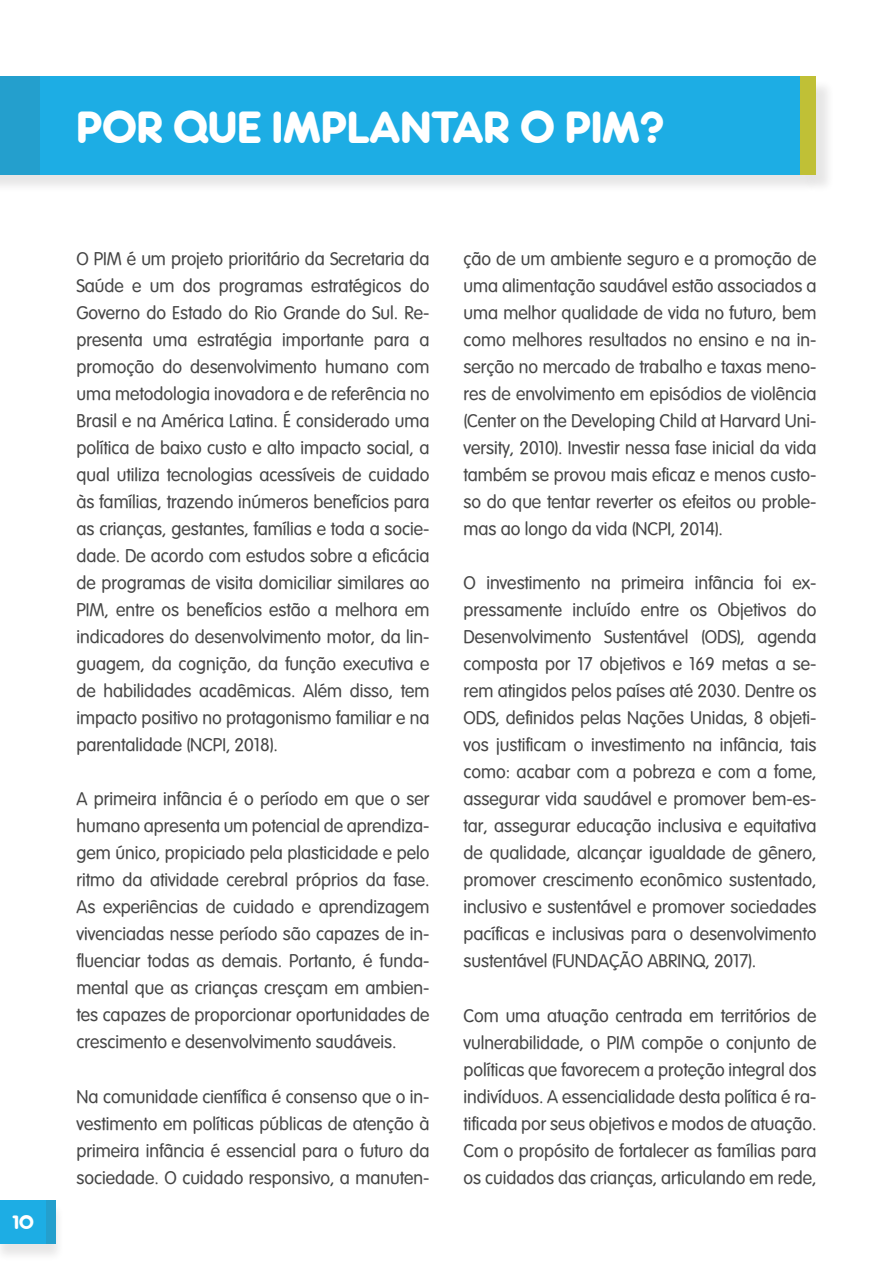
<style>
.page{position:relative;width:893px;height:1263px;background:#fff}
.page>*{position:absolute;margin:0;border:0;box-sizing:border-box;transform-origin:0 0}
.t1{font:42px "Rocko Ultra FLF";color:#fff}
.t2{font:18px/27px "VAG Rounded Lt Normal";color:#464646;text-align:justify}
.t3{font:18px "Rocko Ultra FLF";color:#fff}
</style>
<div class="page">
<div style="left:0;top:1202px;width:65px;height:60px;background:#231f20;opacity:.11"></div>
<div style="left:0;top:1200px;width:47px;height:43px;background:#1dade4"></div>
<div style="left:47px;top:1200px;width:9px;height:43px;background:#249fcd"></div>
<div style="left:0;top:79px;width:819px;height:114px;background:#231f20;opacity:.11"></div>
<div style="left:0;top:77px;width:800px;height:98px;background:#1dade4"></div>
<div style="left:0;top:77px;width:40px;height:98px;background:#249fcd"></div>
<div style="left:803px;top:79px;width:32px;height:114px;background:#231f20;opacity:.11"></div>
<div style="left:800px;top:77px;width:16px;height:98px;background:#c0c036"></div>
<p class="t3" style="left:13px;top:1211px;width:23px">10</p>
<h1 class="t1" style="left:77px;top:100px;width:589px">POR QUE IMPLANTAR O PIM?</h1>
<p class="t2" style="left:77px;top:245px;width:354px">O PIM é um projeto prioritário da Secretaria da Saúde e um dos programas estratégicos do Governo do Estado do Rio Grande do Sul. Re&shy;presenta uma estratégia importante para a promoção do desenvolvimento humano com uma metodologia inovadora e de referência no Brasil e na América Latina. É considerado uma política de baixo custo e alto impacto social, a qual utiliza tecnologias acessíveis de cuidado às famílias, trazendo inúmeros benefícios para as crianças, gestantes, famílias e toda a socie&shy;dade. De acordo com estudos sobre a eficácia de programas de visita domiciliar similares ao PIM, entre os benefícios estão a melhora em indicadores do desenvolvimento motor, da lin&shy;guagem, da cognição, da função executiva e de habilidades acadêmicas. Além disso, tem impacto positivo no protagonismo familiar e na parentalidade (NCPI, 2018).</p>
<p class="t2" style="left:77px;top:786px;width:354px">A primeira infância é o período em que o ser humano apresenta um potencial de aprendiza&shy;gem único, propiciado pela plasticidade e pelo ritmo da atividade cerebral próprios da fase.<br>As experiências de cuidado e aprendizagem vivenciadas nesse período são capazes de in&shy;fluenciar todas as demais. Portanto, é funda&shy;mental que as crianças cresçam em ambien&shy;tes capazes de proporcionar oportunidades de crescimento e desenvolvimento saudáveis.</p>
<p class="t2" style="left:77px;top:1083px;width:354px">Na comunidade científica é consenso que o in&shy;vestimento em políticas públicas de atenção à primeira infância é essencial para o futuro da sociedade. O cuidado responsivo, a manuten-</p>
<p class="t2" style="left:463px;top:245px;width:354px">ção de um ambiente seguro e a promoção de uma alimentação saudável estão associados a uma melhor qualidade de vida no futuro, bem como melhores resultados no ensino e na in&shy;serção no mercado de trabalho e taxas meno&shy;res de envolvimento em episódios de violência (Center on the Developing Child at Harvard Uni&shy;versity, 2010). Investir nessa fase inicial da vida também se provou mais eficaz e menos custo&shy;so do que tentar reverter os efeitos ou proble&shy;mas ao longo da vida (NCPI, 2014).</p>
<p class="t2" style="left:463px;top:570px;width:354px">O investimento na primeira infância foi ex&shy;pressamente incluído entre os Objetivos do Desenvolvimento Sustentável (ODS), agenda composta por 17 objetivos e 169 metas a se&shy;rem atingidos pelos países até 2030. Dentre os ODS, definidos pelas Nações Unidas, 8 objeti&shy;vos justificam o investimento na infância, tais como: acabar com a pobreza e com a fome, assegurar vida saudável e promover bem-es&shy;tar, assegurar educação inclusiva e equitativa de qualidade, alcançar igualdade de gênero, promover crescimento econômico sustentado, inclusivo e sustentável e promover sociedades pacíficas e inclusivas para o desenvolvimento sustentável (FUNDAÇÃO ABRINQ, 2017).</p>
<p class="t2" style="left:463px;top:1002px;width:354px">Com uma atuação centrada em territórios de vulnerabilidade, o PIM compõe o conjunto de políticas que favorecem a proteção integral dos indivíduos. A essencialidade desta política é ra&shy;tificada por seus objetivos e modos de atuação.<br>Com o propósito de fortalecer as famílias para os cuidados das crianças, articulando em rede,</p>
</div>
